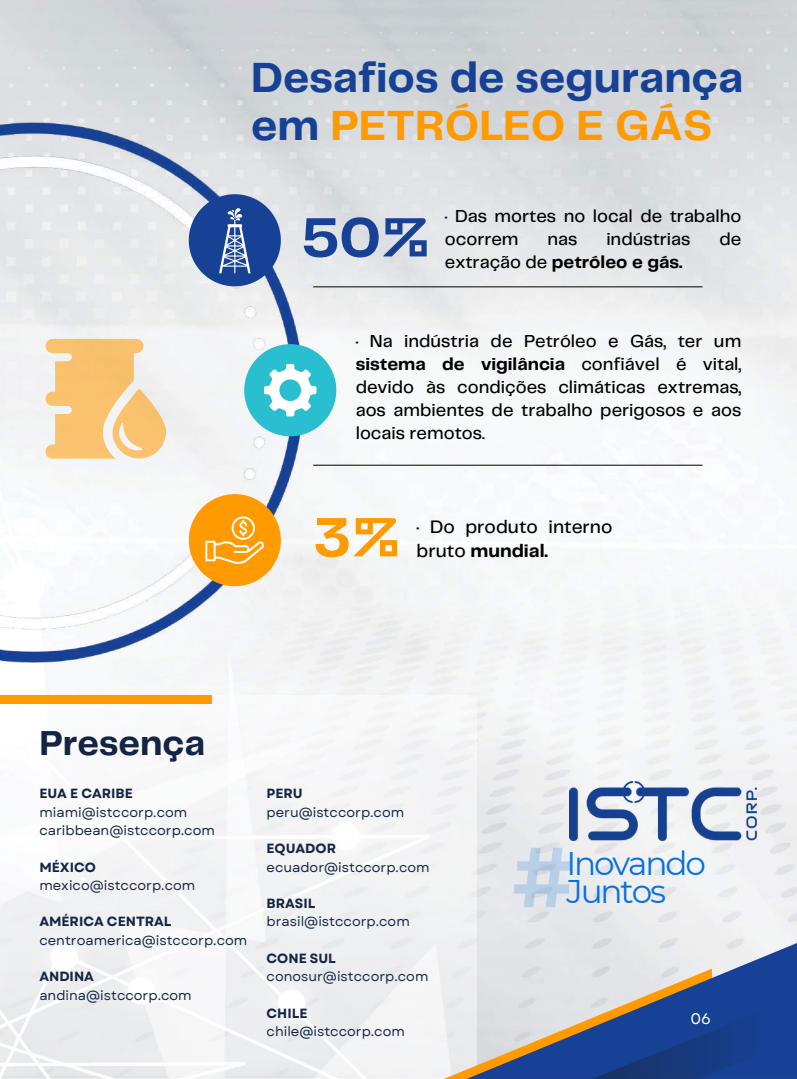
<style>
.page{position:relative;width:797px;height:1079px;background:#fff}
.page>*{position:absolute;margin:0;border:0;box-sizing:border-box;transform-origin:0 0}
.t1{font:700 84.88px "Montserrat";color:#0871dd}
.t2{font:700 57.44px "Telegraf";color:#164194}
.t3{font:700 57.44px "Telegraf";color:#ff9a00}
.t4{font:700 43.75px/47.8px "Telegraf";color:#164194}
.t5{font:700 35.94px "Telegraf";color:#142445}
.t6{font:32.75px/27.2px "Montserrat";letter-spacing:-.065em;color:#0871dd}
.t7{font:500 18.75px/23.9px "Telegraf";color:#000}
.t8{font:500 18px/23px "Telegraf";color:#000;text-align:justify}
.t9{font:700 18px "Telegraf";color:#000}
.t10{font:15.38px "Garet";color:#fff}
.t11{font:13.31px/18.2px "Garet";color:#142445}
.t12{font:700 13.31px "Garet";color:#142445}
.s1{color:#ff9a00}
.s2{font-weight:500}
.s3{font-weight:700}
</style>
<div class="page">
<img style="left:356px;top:0;width:441px;height:942px">
<img style="left:0;top:0;width:356px;height:694px">
<div style="left:0;top:694px;width:477px;height:384px;background:#f3f4f5"></div>
<svg style="left:467px;top:942px;width:330px;height:26px;fill:#e4e5e8"></svg>
<svg style="left:444px;top:968px;width:353px;height:110px"></svg>
<div style="left:0;top:694px;width:212px;height:9px;background:#ff9a00"></div>
<div style="left:189px;top:494px;width:92px;height:92px;background:#ff9a00;border-radius:50%"></div>
<div style="left:244px;top:344px;width:92px;height:92px;background:#29bed0;border-radius:50%"></div>
<div style="left:189px;top:194px;width:92px;height:92px;background:#164194;border-radius:50%"></div>
<hr style="left:313px;top:286px;width:390px;height:1px;background:#000">
<hr style="left:313px;top:464px;width:390px;height:1px;background:#000">
<svg style="left:79px;top:826px;width:14px;height:10px"></svg>
<svg style="left:81px;top:877px;width:10px;height:12px"></svg>
<svg style="left:264px;top:364px;width:52px;height:52px"></svg>
<svg style="left:44px;top:339px;width:122px;height:121px"></svg>
<svg style="left:205px;top:516px;width:59px;height:47px"></svg>
<svg style="left:219px;top:208px;width:31px;height:65px"></svg>
<img style="left:570px;top:781px;width:186px;height:58px">
<h3 class="t4" style="left:251px;top:56px;width:494px">Desafios de segurança em <span class="s1">PETRÓLEO E GÁS</span></h3>
<h2 class="t2" style="left:301px;top:213px;width:130px">50%</h2>
<p class="t8" style="left:445px;top:206px;width:298px">· Das mortes no local de trabalho ocorrem</p>
<p class="t8" style="left:547px;top:228px;width:31px">nas</p>
<p class="t8" style="left:606px;top:228px;width:86px">indústrias</p>
<p class="t8" style="left:719px;top:228px;width:23px">de</p>
<p class="t9" style="left:445px;top:254px;width:239px"><span class="s2">extração de</span> petróleo e gás.</p>
<p class="t8" style="left:356px;top:330px;width:387px">· Na indústria de Petróleo e Gás, ter um <span class="s3">sistema de vigilância</span> confiável é vital, devido às condições climáticas extremas, aos ambientes de trabalho perigosos e aos locais remotos.</p>
<h2 class="t3" style="left:313px;top:512px;width:88px">3%</h2>
<p class="t7" style="left:417px;top:516px;width:197px">· Do produto interno bruto <span class="s3">mundial.</span></p>
<h3 class="t5" style="left:39px;top:727px;width:167px">Presença</h3>
<p class="t12" style="left:39px;top:783px;width:95px">EUA E CARIBE</p>
<p class="t11" style="left:39px;top:802px;width:177px">miami@istccorp.com caribbean@istccorp.com</p>
<p class="t12" style="left:39px;top:857px;width:58px">MÉXICO</p>
<p class="t11" style="left:39px;top:875px;width:157px">mexico@istccorp.com</p>
<p class="t12" style="left:39px;top:911px;width:134px">AMÉRICA CENTRAL</p>
<p class="t11" style="left:39px;top:930px;width:209px">centroamerica@istccorp.com</p>
<p class="t12" style="left:39px;top:966px;width:56px">ANDINA</p>
<p class="t11" style="left:39px;top:985px;width:154px">andina@istccorp.com</p>
<p class="t12" style="left:267px;top:783px;width:38px">PERU</p>
<p class="t11" style="left:267px;top:802px;width:139px">peru@istccorp.com</p>
<p class="t12" style="left:267px;top:838px;width:71px">EQUADOR</p>
<p class="t11" style="left:267px;top:857px;width:165px">ecuador@istccorp.com</p>
<p class="t12" style="left:267px;top:893px;width:50px">BRASIL</p>
<p class="t11" style="left:267px;top:912px;width:145px">brasil@istccorp.com</p>
<p class="t12" style="left:267px;top:948px;width:71px">CONE SUL</p>
<p class="t11" style="left:267px;top:967px;width:163px">conosur@istccorp.com</p>
<p class="t12" style="left:267px;top:1003px;width:42px">CHILE</p>
<p class="t11" style="left:267px;top:1022px;width:140px">chile@istccorp.com</p>
<h1 class="t1" style="left:512px;top:824px;width:63px">#</h1>
<h3 class="t6" style="left:566px;top:849px;width:141px">Inovando<br>Juntos</h3>
<p class="t10" style="left:690px;top:1007px;width:22px">06</p>
</div>
